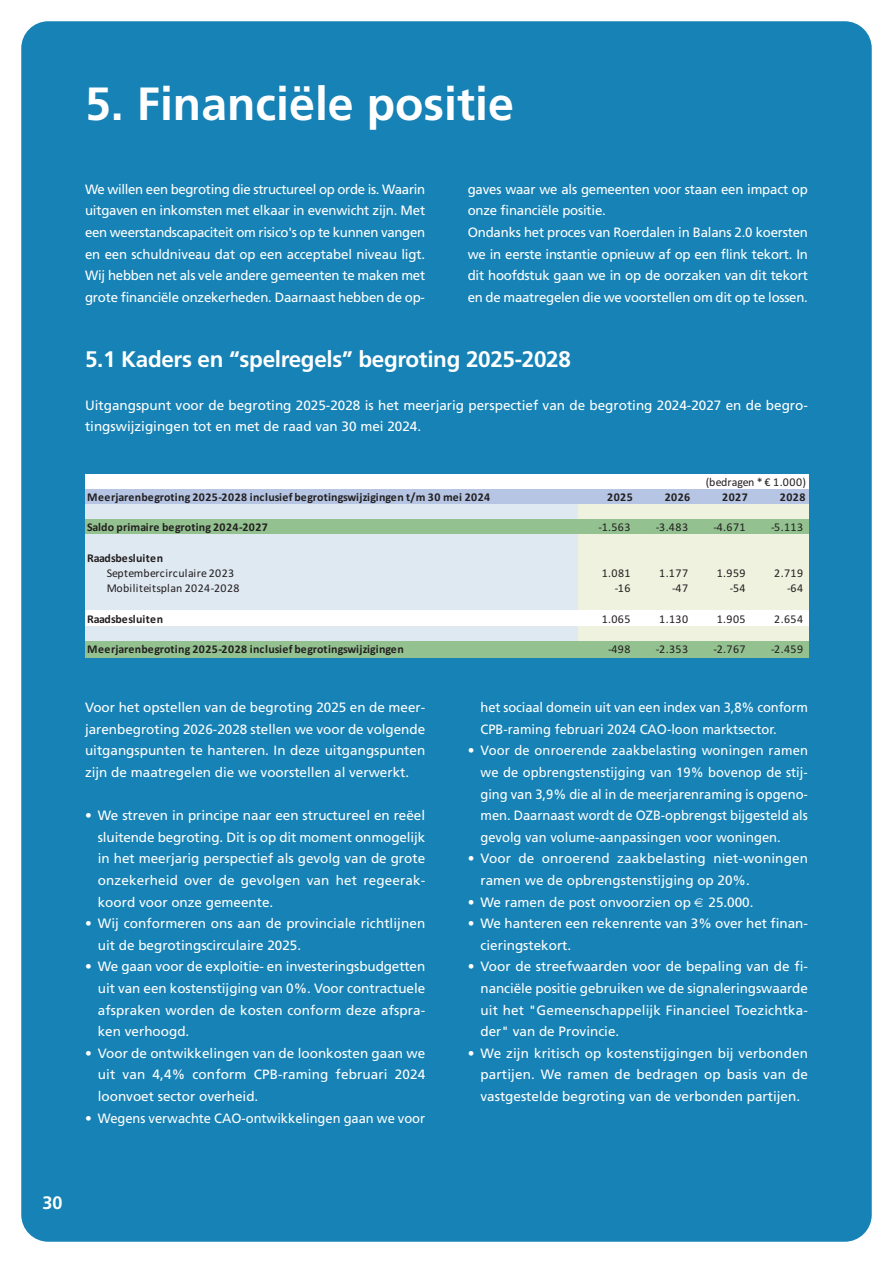
<style>
.page{position:relative;width:893px;height:1263px;background:#fff}
.page>*{position:absolute;margin:0;border:0;box-sizing:border-box;transform-origin:0 0}
.t1{font:700 46.5px "Frutiger";color:#fff}
.t2{font:700 22.5px "Frutiger";letter-spacing:-.015em;color:#fff}
.t3{font:700 18px "Frutiger";color:#fff}
.t4{font:13.5px/21.6px "Frutiger";color:#fff;text-align:justify}
.t5{font:13.5px/21.6px "Frutiger";color:#fff;scale:.96 1}
.t6{font:700 12px "Calibri";letter-spacing:.01em;color:#231f20}
.t7{font:12px/15.1px "Calibri";letter-spacing:.04em;color:#231f20}
.t8{font:12px "Calibri";letter-spacing:.02em;color:#231f20}
.s1{font-weight:700}
</style>
<div class="page">
<div style="left:21px;top:21px;width:851px;height:1221px;background:#1682b5;border-radius:27px"></div>
<div style="left:85px;top:475px;width:494px;height:15px;background:#fff"></div>
<div style="left:635px;top:475px;width:173px;height:15px;background:#fff"></div>
<div style="left:85px;top:489px;width:723px;height:16px;background:#b5c5e3"></div>
<div style="left:85px;top:504px;width:494px;height:17px;background:#dfe9f2"></div>
<div style="left:578px;top:504px;width:230px;height:17px;background:#eff2df"></div>
<div style="left:85px;top:519px;width:723px;height:17px;background:#93c290"></div>
<div style="left:85px;top:535px;width:494px;height:77px;background:#dfe9f2"></div>
<div style="left:578px;top:535px;width:230px;height:77px;background:#eff2df"></div>
<div style="left:85px;top:611px;width:723px;height:16px;background:#fff"></div>
<div style="left:85px;top:626px;width:494px;height:16px;background:#dfe9f2"></div>
<div style="left:578px;top:626px;width:230px;height:16px;background:#eff2df"></div>
<div style="left:85px;top:641px;width:723px;height:16px;background:#93c290"></div>
<p class="t1" style="left:85px;top:85px;width:430px">5. Financiële positie</p>
<p class="t4" style="left:85px;top:179px;width:342px">We willen een begroting die structureel op orde is. Waarin uitgaven en inkomsten met elkaar in evenwicht zijn. Met een weerstandscapaciteit om risico's op te kunnen vangen en een schuldniveau dat op een acceptabel niveau ligt.<br>Wij hebben net als vele andere gemeenten te maken met grote financiële onzekerheden. Daarnaast hebben de op-</p>
<p class="t4" style="left:468px;top:179px;width:342px">gaves waar we als gemeenten voor staan een impact op onze financiële positie.</p>
<p class="t4" style="left:468px;top:222px;width:342px">Ondanks het proces van Roerdalen in Balans 2.0 koersten we in eerste instantie opnieuw af op een flink tekort. In dit hoofdstuk gaan we in op de oorzaken van dit tekort en de maatregelen die we voorstellen om dit op te lossen.</p>
<p class="t2" style="left:85px;top:350px;width:487px">5.1 Kaders en “spelregels” begroting 2025-2028</p>
<p class="t4" style="left:85px;top:395px;width:724px">Uitgangspunt voor de begroting 2025-2028 is het meerjarig perspectief van de begroting 2024-2027 en de begro&shy;tingswijzigingen tot en met de raad van 30 mei 2024.</p>
<p class="t8" style="left:706px;top:475px;width:102px">QG8I&gt;;:83)W)X)10AAAS</p>
<p class="t6" style="left:87px;top:490px;width:405px">12234532672839:;68(+,+-&lt;+,+0(;6=&gt;?@;2A(72839:;68@B;4C;8;6826(:DE(F,(E2;(+,+G</p>
<p class="t6" style="left:607px;top:490px;width:27px">+,+-</p>
<p class="t6" style="left:665px;top:490px;width:27px">+,+.</p>
<p class="t6" style="left:722px;top:490px;width:27px">+,+/</p>
<p class="t6" style="left:780px;top:490px;width:27px">+,+0</p>
<p class="t6" style="left:87px;top:520px;width:182px">&amp;5&gt;L9(H3;E5;32(72839:;68(+,+G&lt;+,+/</p>
<p class="t7" style="left:656px;top:520px;width:34px">+*0,.*</p>
<p class="t7" style="left:713px;top:520px;width:34px">+,0BC1</p>
<p class="t7" style="left:771px;top:520px;width:34px">+2011*</p>
<p class="t7" style="left:598px;top:520px;width:34px">+102B*</p>
<p class="t7" style="left:107px;top:550px;width:132px;text-indent:-20px"><span class="s1">K55L@72@&gt;?;:26 </span>%8E48&lt;G8&gt;@6&gt;@=9;6&gt;8)/A/*)</p>
<p class="t7" style="left:602px;top:565px;width:30px">10A.1</p>
<p class="t7" style="left:659px;top:565px;width:30px">101CC</p>
<p class="t7" style="left:717px;top:565px;width:30px">10-2-</p>
<p class="t7" style="left:774px;top:565px;width:30px">/0C1-</p>
<p class="t7" style="left:107px;top:580px;width:138px">^KG6964864FE9;3)/A/,+/A/.)</p>
<p class="t7" style="left:672px;top:580px;width:17px">+,C</p>
<p class="t7" style="left:730px;top:580px;width:17px">+2,</p>
<p class="t7" style="left:787px;top:580px;width:17px">+B,</p>
<p class="t7" style="left:615px;top:580px;width:17px">+1B</p>
<p class="t6" style="left:87px;top:611px;width:77px">K55L@72@&gt;?;:26</p>
<p class="t7" style="left:659px;top:611px;width:30px">101*A</p>
<p class="t7" style="left:717px;top:611px;width:30px">10-A2</p>
<p class="t7" style="left:774px;top:611px;width:30px">/0B2,</p>
<p class="t7" style="left:602px;top:611px;width:30px">10AB2</p>
<p class="t6" style="left:87px;top:642px;width:318px">12234532672839:;68(+,+-&lt;+,+0(;6=&gt;?@;2A(72839:;68@B;4C;8;6826</p>
<p class="t7" style="left:656px;top:641px;width:34px">+/0*2*</p>
<p class="t7" style="left:713px;top:641px;width:34px">+/0CBC</p>
<p class="t7" style="left:771px;top:641px;width:34px">+/0,2-</p>
<p class="t7" style="left:608px;top:641px;width:24px">+,-.</p>
<p class="t4" style="left:85px;top:698px;width:342px">Voor het opstellen van de begroting 2025 en de meer&shy;jarenbegroting 2026-2028 stellen we voor de volgende uitgangspunten te hanteren. In deze uitgangspunten zijn de maatregelen die we voorstellen al verwerkt.</p>
<p class="t4" style="left:98px;top:806px;width:329px;text-indent:-13px">• We streven in principe naar een structureel en reëel sluitende begroting. Dit is op dit moment onmogelijk in het meerjarig perspectief als gevolg van de grote onzekerheid over de gevolgen van het regeerak&shy;koord voor onze gemeente.</p>
<p class="t4" style="left:98px;top:914px;width:329px;text-indent:-13px">• Wij conformeren ons aan de provinciale richtlijnen uit de begrotingscirculaire 2025.</p>
<p class="t4" style="left:98px;top:957px;width:329px;text-indent:-13px">• We gaan voor de exploitie- en investeringsbudgetten uit van een kostenstijging van 0%. Voor contractuele afspraken worden de kosten conform deze afspra&shy;ken verhoogd.</p>
<p class="t4" style="left:98px;top:1043px;width:329px;text-indent:-13px">• Voor de ontwikkelingen van de loonkosten gaan we uit van 4,4% conform CPB-raming februari 2024 loonvoet sector overheid.</p>
<p class="t4" style="left:85px;top:1108px;width:342px">• Wegens verwachte CAO-ontwikkelingen gaan we voor</p>
<p class="t5" style="left:480px;top:698px;width:343px">het sociaal domein uit van een index van 3,8% conform<br>CPB-raming februari 2024 CAO-loon marktsector.</p>
<p class="t4" style="left:480px;top:741px;width:329px;text-indent:-13px">• Voor de onroerende zaakbelasting woningen ramen we de opbrengstenstijging van 19% bovenop de stij&shy;ging van 3,9% die al in de meerjarenraming is opgeno&shy;men. Daarnaast wordt de OZB-opbrengst bijgesteld als gevolg van volume-aanpassingen voor woningen.</p>
<p class="t4" style="left:480px;top:849px;width:329px;text-indent:-13px">• Voor de onroerend zaakbelasting niet-woningen ramen we de opbrengstenstijging op 20%.</p>
<p class="t4" style="left:468px;top:892px;width:225px">• We ramen de post onvoorzien op</p>
<p class="t4" style="left:708px;top:892px;width:47px">25.000.</p>
<p class="t4" style="left:480px;top:914px;width:329px;text-indent:-13px">• We hanteren een rekenrente van 3% over het finan&shy;cieringstekort.</p>
<p class="t4" style="left:480px;top:957px;width:329px;text-indent:-13px">• Voor de streefwaarden voor de bepaling van de fi&shy;nanciële positie gebruiken we de signaleringswaarde uit het "Gemeenschappelijk Financieel Toezichtka&shy;der" van de Provincie.</p>
<p class="t4" style="left:480px;top:1043px;width:329px;text-indent:-13px">• We zijn kritisch op kostenstijgingen bij verbonden partijen. We ramen de bedragen op basis van de vastgestelde begroting van de verbonden partijen.</p>
<p class="t3" style="left:43px;top:1195px;width:22px">30</p>
</div>
